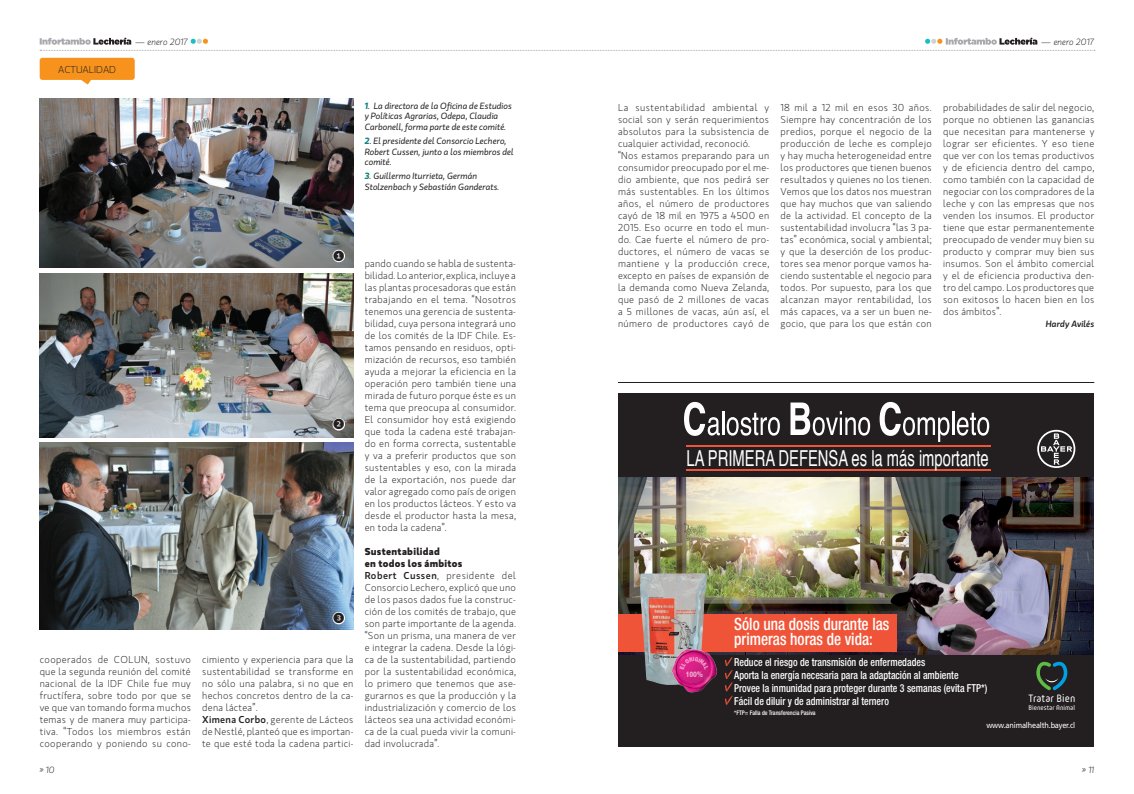
<style>
.page{position:relative;width:1134px;height:794px;background:#fff}
.page>*{position:absolute;margin:0;border:0;box-sizing:border-box;transform-origin:0 0}
.t1{font:22px "Helvetica";color:#fff;scale:.67 1}
.t2{font:500 condensed 17px/15.2px "Helvetica Neue LT Std";color:#fff;scale:.9 1}
.t3{font:11.3px "Reso";letter-spacing:.01em;color:#fff}
.t4{font:500 condensed 11px/13px "Helvetica Neue LT Std";color:#fff;scale:.9 1}
.Texto{font:300 10px/12px "Gloriola Std";letter-spacing:.03em;color:#231f20;text-align:justify}
.Texto-2{font:700 10px "Gloriola Std";letter-spacing:.03em;color:#231f20}
.Texto-3{font:300 10px "Gloriola Std";color:#231f20}
.Epigrafes{font:italic 9px/10.8px "Gloriola Std";color:#231f20}
.t5{font:italic 300 9px "Gloriola Std";color:#231f20}
.Firma{font:italic 500 9px "Gloriola Std";color:#231f20}
.t6{font:8.1px "Frutiger LT Std";letter-spacing:-.02em;color:#fff;scale:.9 1}
.t7{font:900 7.7px "Helvetica LT Std";color:#fff;scale:.75 1}
.t8{font:7.2px "Reso";letter-spacing:.005em;color:#fff}
.t9{font:500 condensed 6.3px "Helvetica Neue LT Std";color:#fff;scale:.94 1}
.s1{font-weight:600;color:#148080}
.s2{font-weight:500}
</style>
<div class="page">
<svg style="left:40px;top:38px;width:1055px;height:13px"></svg>
<img style="left:618px;top:477px;width:476px;height:178px">
<div style="left:618px;top:655px;width:476px;height:92px;background:#231f20"></div>
<div style="left:618px;top:393px;width:476px;height:84px;background:#231f20"></div>
<div style="left:618px;top:614px;width:279px;height:38px;background:#f05438"></div>
<svg style="left:1036px;top:661px;width:31px;height:29px"></svg>
<svg style="left:1037px;top:430px;width:38px;height:38px"></svg>
<svg style="left:684px;top:402px;width:36px;height:34px"></svg>
<hr style="left:722px;top:411px;width:2px;height:24px;background:#fff">
<svg style="left:727px;top:413px;width:53px;height:23px"></svg>
<svg style="left:790px;top:402px;width:80px;height:33px"></svg>
<svg style="left:880px;top:402px;width:69px;height:40px"></svg>
<hr style="left:952px;top:411px;width:2px;height:24px;background:#fff">
<svg style="left:957px;top:413px;width:32px;height:22px"></svg>
<hr style="left:686px;top:469px;width:305px;height:1px;background:#f05438">
<hr style="left:686px;top:445px;width:305px;height:2px;background:#f05438">
<img style="left:640px;top:573px;width:67px;height:112px">
<img style="left:671px;top:647px;width:47px;height:46px">
<svg style="left:725px;top:657px;width:8px;height:48px"></svg>
<hr style="left:618px;top:382px;width:476px;height:1px;background:#231f20">
<svg style="left:39px;top:57px;width:96px;height:28px"></svg>
<img style="left:40px;top:274px;width:313px;height:163px">
<img style="left:40px;top:99px;width:313px;height:169px">
<img style="left:40px;top:443px;width:313px;height:186px">
<svg style="left:331px;top:249px;width:15px;height:14px"></svg>
<svg style="left:331px;top:417px;width:15px;height:14px"></svg>
<svg style="left:680px;top:657px;width:29px;height:12px"></svg>
<svg style="left:331px;top:611px;width:15px;height:14px"></svg>
<p class="Texto-3" style="left:58px;top:62px;width:59px">ACTUALIDAD</p>
<p class="t5" style="left:136px;top:36px;width:54px">— enero 2017</p>
<p class="t5" style="left:1042px;top:36px;width:54px">— enero 2017</p>
<p class="Epigrafes" style="left:365px;top:100px;width:149px"><span class="s1">1</span>. La directora de la Oficina de Estudios y Políticas Agrarias, Odepa, Claudia<br>Carbonell, forma parte de este comité.</p>
<p class="Epigrafes" style="left:365px;top:135px;width:150px"><span class="s1">2</span>. El presidente del Consorcio Lechero,<br>Robert Cussen, junto a los miembros del comité.</p>
<p class="Epigrafes" style="left:365px;top:170px;width:136px"><span class="s1">3</span>. Guillermo Iturrieta, Germán<br>Stolzenbach y Sebastián Ganderats.</p>
<p class="Texto" style="left:40px;top:653px;width:153px">cooperados de COLUN, sostuvo que la segunda reunión del comité nacional de la IDF Chile fue muy fructífera, sobre todo por que se ve que van tomando forma muchos temas y de manera muy participa&shy;tiva. “Todos los miembros están cooperando y poniendo su cono-</p>
<p class="Texto" style="left:202px;top:653px;width:153px">cimiento y experiencia para que la sustentabilidad se transforme en no sólo una palabra, si no que en hechos concretos dentro de la ca&shy;dena láctea”.</p>
<p class="Texto" style="left:202px;top:713px;width:153px"><span class="s2">Ximena Corbo</span>, gerente de Lácteos de Nestlé, planteó que es importan&shy;te que esté toda la cadena partici-</p>
<p class="Texto" style="left:365px;top:257px;width:153px">pando cuando se habla de sustenta&shy;bilidad. Lo anterior, explica, incluye a las plantas procesadoras que están trabajando en el tema. “Nosotros tenemos una gerencia de sustenta&shy;bilidad, cuya persona integrará uno de los comités de la IDF Chile. Es&shy;tamos pensando en residuos, opti&shy;mización de recursos, eso también ayuda a mejorar la eficiencia en la operación pero también tiene una mirada de futuro porque éste es un tema que preocupa al consumidor.<br>El consumidor hoy está exigiendo que toda la cadena esté trabajan&shy;do en forma correcta, sustentable y va a preferir productos que son sustentables y eso, con la mirada de la exportación, nos puede dar valor agregado como país de origen en los productos lácteos. Y esto va desde el productor hasta la mesa, en toda la cadena”.</p>
<p class="Texto-2" style="left:365px;top:544px;width:77px">Sustentabilidad</p>
<p class="Texto-2" style="left:365px;top:556px;width:99px">en todos los ámbitos</p>
<p class="Texto" style="left:365px;top:569px;width:153px"><span class="s2">Robert Cussen</span>, presidente del Consorcio Lechero, explicó que uno de los pasos dados fue la construc&shy;ción de los comités de trabajo, que son parte importante de la agenda. “Son un prisma, una manera de ver e integrar la cadena. Desde la lógi&shy;ca de la sustentabilidad, partiendo por la sustentabilidad económica, lo primero que tenemos que ase&shy;gurarnos es que la producción y la industrialización y comercio de los lácteos sea una actividad económi&shy;ca de la cual pueda vivir la comuni&shy;dad involucrada”.</p>
<p class="Texto" style="left:618px;top:101px;width:153px">La sustentabilidad ambiental y social son y serán requerimientos absolutos para la subsistencia de cualquier actividad, reconoció.</p>
<p class="Texto" style="left:618px;top:149px;width:153px">“Nos estamos preparando para un consumidor preocupado por el me&shy;dio ambiente, que nos pedirá ser más sustentables. En los últimos años, el número de productores cayó de 18 mil en 1975 a 4500 en 2015. Eso ocurre en todo el mun&shy;do. Cae fuerte el número de pro&shy;ductores, el número de vacas se mantiene y la producción crece, excepto en países de expansión de la demanda como Nueva Zelanda, que pasó de 2 millones de vacas a 5 millones de vacas, aún así, el número de productores cayó de</p>
<p class="Texto" style="left:780px;top:101px;width:153px">18 mil a 12 mil en esos 30 años.<br>Siempre hay concentración de los predios, porque el negocio de la producción de leche es complejo y hay mucha heterogeneidad entre los productores que tienen buenos resultados y quienes no los tienen.<br>Vemos que los datos nos muestran que hay muchos que van saliendo de la actividad. El concepto de la sustentabilidad involucra “las 3 pa&shy;tas” económica, social y ambiental; y que la deserción de los produc&shy;tores sea menor porque vamos ha&shy;ciendo sustentable el negocio para todos. Por supuesto, para los que alcanzan mayor rentabilidad, los más capaces, va a ser un buen ne&shy;gocio, que para los que están con</p>
<p class="Texto" style="left:943px;top:101px;width:153px">probabilidades de salir del negocio, porque no obtienen las ganancias que necesitan para mantenerse y lograr ser eficientes. Y eso tiene que ver con los temas productivos y de eficiencia dentro del campo, como también con la capacidad de negociar con los compradores de la leche y con las empresas que nos venden los insumos. El productor tiene que estar permanentemente preocupado de vender muy bien su producto y comprar muy bien sus insumos. Son el ámbito comercial y el de eficiencia productiva den&shy;tro del campo. Los productores que son exitosos lo hacen bien en los dos ámbitos”.</p>
<p class="Firma" style="left:1046px;top:317px;width:50px">Hardy Avilés</p>
<p class="t1" style="left:686px;top:441px;width:453px">LA PRIMERA DEFENSA es la más importante</p>
<p class="t7" style="left:685px;top:669px;width:24px">100%</p>
<p class="t2" style="left:734px;top:616px;width:174px">Sólo una dosis durante las primeras horas de vida:</p>
<p class="t4" style="left:734px;top:655px;width:283px">Reduce el riesgo de transmisión de enfermedades<br>Aporta la energía necesaria para la adaptación al ambiente Provee la inmunidad para proteger durante 3 semanas (evita FTP*)<br>Fácil de diluir y de administrar al ternero</p>
<p class="t9" style="left:734px;top:709px;width:88px">*FTP= Falla de Transferencia Pasiva</p>
<p class="t3" style="left:1029px;top:692px;width:48px">Tratar Bien</p>
<p class="t8" style="left:1028px;top:703px;width:48px">Bienestar Animal</p>
<p class="t6" style="left:986px;top:720px;width:100px">www.animalhealth.bayer.cl</p>
<p class="t5" style="left:40px;top:763px;width:17px">» 10</p>
<p class="t5" style="left:1082px;top:763px;width:14px">» 11</p>
</div>
